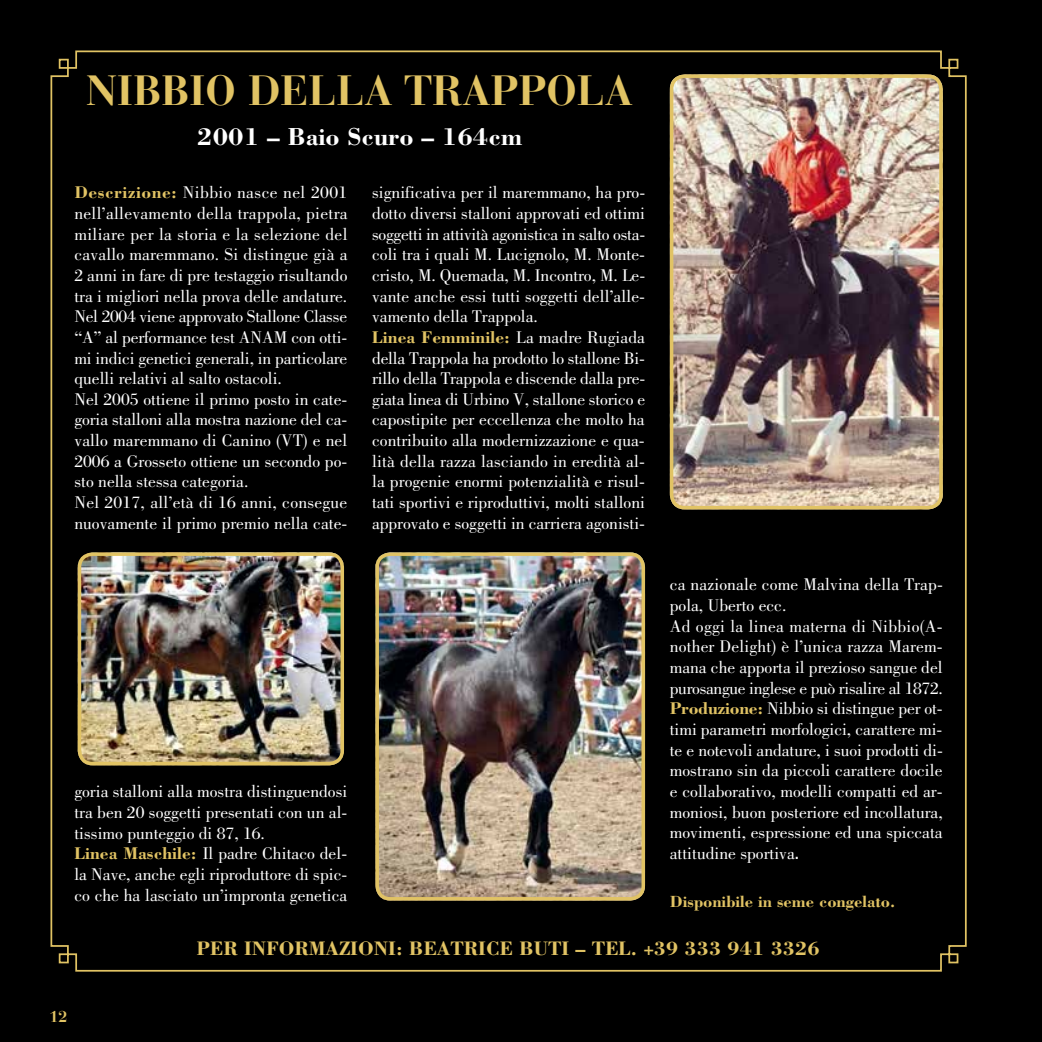
<style>
.page{position:relative;width:1042px;height:1042px;background:#fff}
.page>*{position:absolute;margin:0;border:0;box-sizing:border-box;transform-origin:0 0}
.t1{font:700 42px "Bauer Bodoni Std";color:#e1c364}
.t2{font:700 25.38px "Bodoni Std";color:#fff}
.t3{font:700 20.12px "Bodoni Std";color:#e1c364}
.t4{font:17.5px/20.7px "Bodoni Std";color:#fff}
.t5{font:700 16.62px "Bodoni Std";color:#e1c364}
.t6{font:700 15.75px "Bauer Bodoni Std";color:#e1c364}
.s1{font-weight:700;color:#e1c364}
.s2{font-family:"ITC Franklin Gothic Std";font-weight:500;font-stretch:condensed}
</style>
<div class="page">
<img style="left:0;top:0;width:997px;height:1042px">
<div style="left:997px;top:0;width:45px;height:1042px;background:#000"></div>
<h1 class="t1" style="left:87px;top:65px;width:548px">NIBBIO DELLA TRAPPOLA</h1>
<h2 class="t2" style="left:197px;top:120px;width:326px">2001 – Baio Scuro – 164cm</h2>
<p class="t4" style="left:74px;top:182px;width:275px"><span class="s1">Descrizione:</span> Nibbio nasce nel 2001 nell’allevamento della trappola, pietra miliare per la storia e la selezione del cavallo maremmano. Si distingue già a 2 anni in fare di pre testaggio risultando tra i migliori nella prova delle andature.<br>Nel 2004 viene approvato Stallone Classe “A” al performance test ANAM con otti&shy;mi indici genetici generali, in particolare quelli relativi al salto ostacoli.<br>Nel 2005 ottiene il primo posto in cate&shy;goria stalloni alla mostra nazione del ca&shy;vallo maremmano di Canino (VT) e nel 2006 a Grosseto ottiene un secondo po&shy;sto nella stessa categoria.<br>Nel 2017, all’età di 16 anni, consegue nuovamente il primo premio nella cate-</p>
<p class="t4" style="left:372px;top:182px;width:275px">significativa per il maremmano, ha pro&shy;dotto diversi stalloni approvati ed ottimi soggetti in attività agonistica in salto osta&shy;coli tra i quali M. Lucignolo, M. Monte&shy;cristo, M. Quemada, M. Incontro, M. Le&shy;vante anche essi tutti soggetti dell’alle&shy;vamento della Trappola.<br><span class="s1">Linea Femminile:</span> La madre Rugiada della Trappola ha prodotto lo stallone Bi&shy;rillo della Trappola e discende dalla pre&shy;giata linea di Urbino V, stallone storico e capostipite per eccellenza che molto ha contribuito alla modernizzazione e qua&shy;lità della razza lasciando in eredità al&shy;la progenie enormi potenzialità e risul&shy;tati sportivi e riproduttivi, molti stalloni approvato e soggetti in carriera agonisti-</p>
<p class="t4" style="left:670px;top:574px;width:275px">ca nazionale come Malvina della Trap&shy;pola, Uberto ecc.<br>Ad oggi la linea materna di Nibbio(A&shy;nother Delight) è l’unica razza Marem&shy;mana che apporta il prezioso sangue del purosangue inglese e può risalire al 1872.<br><span class="s1">Produzione:</span> Nibbio si distingue per ot&shy;timi parametri morfologici, carattere mi&shy;te e notevoli andature, i suoi prodotti di&shy;mostrano sin da piccoli carattere docile e collaborativo, modelli compatti ed ar&shy;moniosi, buon posteriore ed incollatura, movimenti, espressione ed una spiccata attitudine sportiva<span class="s2">.</span></p>
<p class="t5" style="left:670px;top:891px;width:227px">Disponibile in seme congelato.</p>
<p class="t3" style="left:196px;top:936px;width:625px">Per informazioni: Beatrice Buti – tel. +39 333 941 3326</p>
<p class="t4" style="left:74px;top:781px;width:274px">goria stalloni alla mostra distinguendosi tra ben 20 soggetti presentati con un al&shy;tissimo punteggio di 87, 16.<br><span class="s1">Linea Maschile:</span> Il padre Chitaco del&shy;la Nave, anche egli riproduttore di spic&shy;co che ha lasciato un’impronta genetica</p>
<p class="t6" style="left:50px;top:1007px;width:19px">12</p>
</div>
